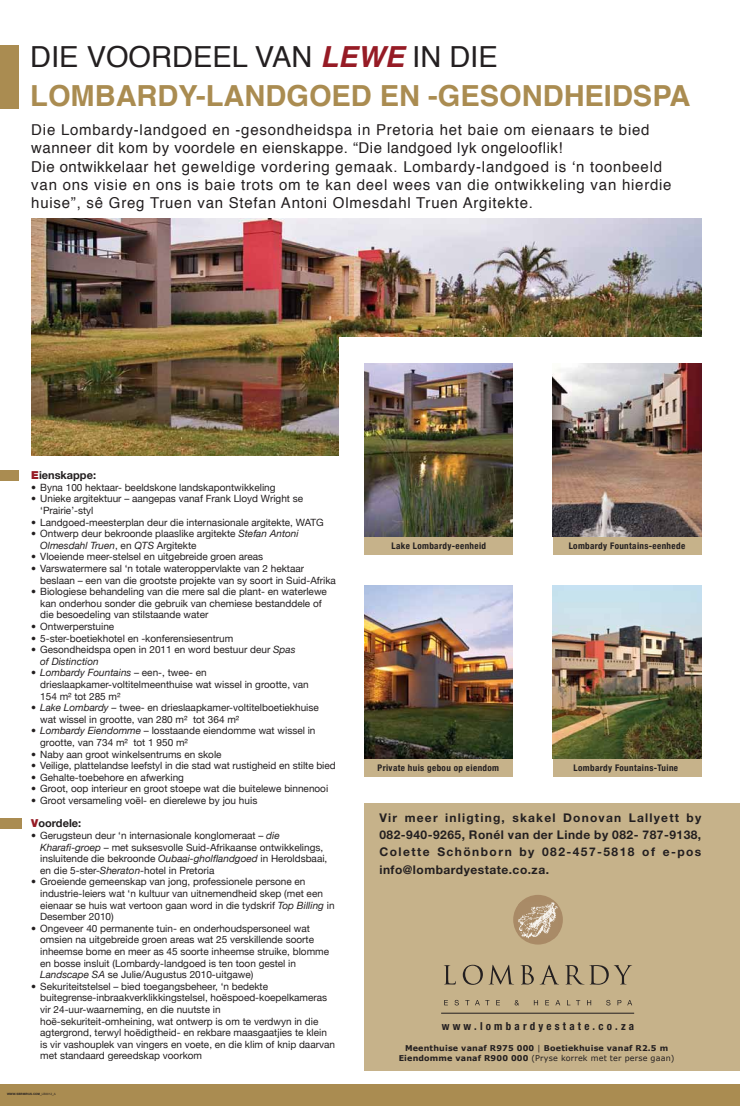
<style>
.page{position:relative;width:740px;height:1106px;background:#fff}
.page>*{position:absolute;margin:0;border:0;box-sizing:border-box;transform-origin:0 0}
.t1{font:700 29px/39.6px "Helvetica";color:#aa8c51}
.t2{font:15px/18.4px "Helvetica";letter-spacing:.05em;color:#231f20}
.t3{font:700 12px/17.2px "Helvetica Neue LT Std";letter-spacing:.12em;color:#231f20;text-align:justify}
.t4{font:700 condensed 11px "Helvetica Neue LT Std";letter-spacing:.29em;color:#231f20}
.t5{font:700 11px "Helvetica Neue";color:#231f20}
.t6{font:10px/11.6px "Helvetica Neue";color:#231f20}
.t7{font:700 condensed 9.1px "Helvetica Neue";letter-spacing:.04em;color:#231f20}
.t8{font:700 8px/9.6px "Verdana";letter-spacing:.02em;color:#231f20;text-align:center}
.t9{font:700 3px "Arial";color:#231f20}
.s1{font-weight:400;color:#231f20}
.s2{font-style:italic;color:#961b25}
.s3{font-family:"Helvetica Neue LT Std";font-weight:900;color:#961b25}
.s4{font-style:italic}
.s5{font-weight:400}
</style>
<div class="page">
<div style="left:364px;top:803px;width:376px;height:267px;background:#c6b28a"></div>
<div style="left:0;top:1084px;width:740px;height:22px;background:#aa8c51"></div>
<div style="left:0;top:46px;width:18px;height:63px;background:#aa8c51"></div>
<div style="left:0;top:470px;width:18px;height:10px;background:#aa8c51"></div>
<div style="left:0;top:818px;width:21px;height:10px;background:#aa8c51"></div>
<svg style="left:444px;top:965px;width:12px;height:19px"></svg>
<svg style="left:463px;top:964px;width:20px;height:20px"></svg>
<svg style="left:490px;top:964px;width:23px;height:20px"></svg>
<svg style="left:520px;top:965px;width:14px;height:19px"></svg>
<svg style="left:541px;top:964px;width:17px;height:20px"></svg>
<svg style="left:565px;top:965px;width:67px;height:19px"></svg>
<svg style="left:444px;top:1000px;width:4px;height:5px"></svg>
<svg style="left:454px;top:999px;width:5px;height:6px"></svg>
<svg style="left:475px;top:1000px;width:14px;height:5px"></svg>
<svg style="left:496px;top:1000px;width:4px;height:5px"></svg>
<svg style="left:515px;top:1000px;width:4px;height:5px"></svg>
<svg style="left:534px;top:1000px;width:4px;height:5px"></svg>
<svg style="left:545px;top:1000px;width:4px;height:5px"></svg>
<svg style="left:555px;top:1000px;width:5px;height:5px"></svg>
<svg style="left:576px;top:1000px;width:4px;height:5px"></svg>
<svg style="left:587px;top:1000px;width:4px;height:5px"></svg>
<svg style="left:606px;top:999px;width:4px;height:6px"></svg>
<svg style="left:617px;top:1000px;width:4px;height:5px"></svg>
<svg style="left:627px;top:1000px;width:5px;height:5px"></svg>
<div style="left:513px;top:894px;width:50px;height:50px;background:#a98a66;border-radius:50%"></div>
<img style="left:518px;top:902px;width:40px;height:37px">
<hr style="left:441px;top:1013px;width:193px;height:1px;background:#231f20">
<img style="left:31px;top:218px;width:670px;height:237px">
<div style="left:339px;top:337px;width:368px;height:228px;background:#fff"></div>
<div style="left:364px;top:525px;width:148px;height:30px;background:#c6b28a"></div>
<img style="left:364px;top:363px;width:148px;height:173px">
<div style="left:553px;top:525px;width:148px;height:30px;background:#c6b28a"></div>
<img style="left:553px;top:363px;width:148px;height:173px">
<div style="left:364px;top:747px;width:148px;height:30px;background:#c6b28a"></div>
<img style="left:364px;top:585px;width:148px;height:173px">
<div style="left:553px;top:747px;width:148px;height:30px;background:#c6b28a"></div>
<img style="left:553px;top:585px;width:148px;height:173px">
<h1 class="t1" style="left:30px;top:37px;width:662px"><span class="s1">DIE VOORDEEL VAN</span> <span class="s2">LEWE</span> <span class="s1">IN DIE<br></span>LOMBARDY-LANDGOED EN -GESONDHEIDSPA</h1>
<p class="t2" style="left:31px;top:121px;width:642px">Die Lombardy-landgoed en -gesondheidspa in Pretoria het baie om eienaars te bied wanneer dit kom by voordele en eienskappe. “Die landgoed lyk ongelooflik!<br>Die ontwikkelaar het geweldige vordering gemaak. Lombardy-landgoed is ‘n toonbeeld van ons visie en ons is baie trots om te kan deel wees van die ontwikkeling van hierdie huise”, sê Greg Truen van Stefan Antoni Olmesdahl Truen Argitekte.</p>
<p class="t5" style="left:31px;top:468px;width:66px"><span class="s3">E</span>ienskappe:</p>
<p class="t6" style="left:31px;top:481px;width:246px">• Byna 100 hektaar- beeldskone landskapontwikkeling</p>
<p class="t6" style="left:40px;top:493px;width:264px;text-indent:-9px">• Unieke argitektuur – aangepas vanaf Frank Lloyd Wright se ‘Prairie’-styl</p>
<p class="t6" style="left:31px;top:516px;width:294px">• Landgoed-meesterplan deur die internasionale argitekte, WATG</p>
<p class="t6" style="left:40px;top:527px;width:260px;text-indent:-9px">• Ontwerp deur bekroonde plaaslike argitekte <span class="s4">Stefan Antoni<br>Olmesdahl Truen</span>, en <span class="s4">QTS</span> Argitekte</p>
<p class="t6" style="left:31px;top:551px;width:233px">• Vloeiende meer-stelsel en uitgebreide groen areas</p>
<p class="t6" style="left:40px;top:562px;width:297px;text-indent:-9px">• Varswatermere sal ‘n totale wateroppervlakte van 2 hektaar beslaan – een van die grootste projekte van sy soort in Suid-Afrika</p>
<p class="t6" style="left:40px;top:585px;width:288px;text-indent:-9px">• Biologiese behandeling van die mere sal die plant- en waterlewe kan onderhou sonder die gebruik van chemiese bestanddele of die besoedeling van stilstaande water</p>
<p class="t6" style="left:31px;top:620px;width:84px">• Ontwerperstuine</p>
<p class="t6" style="left:31px;top:632px;width:203px">• 5-ster-boetiekhotel en -konferensiesentrum</p>
<p class="t6" style="left:40px;top:643px;width:257px;text-indent:-9px">• Gesondheidspa open in 2011 en word bestuur deur <span class="s4">Spas of Distinction</span></p>
<p class="t6" style="left:40px;top:667px;width:270px;text-indent:-9px">• <span class="s4">Lombardy Fountains</span> – een-, twee- en drieslaapkamer-voltitelmeenthuise wat wissel in grootte, van<br>154 m² tot 285 m²</p>
<p class="t6" style="left:40px;top:701px;width:280px;text-indent:-9px">• <span class="s4">Lake Lombardy</span> – twee- en drieslaapkamer-voltitelboetiekhuise wat wissel in grootte, van 280 m² tot 364 m²</p>
<p class="t6" style="left:40px;top:725px;width:277px;text-indent:-9px">• <span class="s4">Lombardy Eiendomme</span> – losstaande eiendomme wat wissel in grootte, van 734 m² tot 1 950 m²</p>
<p class="t6" style="left:31px;top:748px;width:192px">• Naby aan groot winkelsentrums en skole</p>
<p class="t6" style="left:31px;top:759px;width:306px">• Veilige, plattelandse leefstyl in die stad wat rustigheid en stilte bied</p>
<p class="t6" style="left:31px;top:771px;width:154px">• Gehalte-toebehore en afwerking</p>
<p class="t6" style="left:31px;top:783px;width:298px">• Groot, oop interieur en groot stoepe wat die buitelewe binnenooi</p>
<p class="t6" style="left:31px;top:794px;width:227px">• Groot versameling voël- en dierelewe by jou huis</p>
<p class="t5" style="left:31px;top:816px;width:51px"><span class="s3">V</span>oordele:</p>
<p class="t6" style="left:40px;top:829px;width:289px;text-indent:-9px">• Gerugsteun deur ‘n internasionale konglomeraat – <span class="s4">die Kharafi-groep</span> – met suksesvolle Suid-Afrikaanse ontwikkelings, insluitende die bekroonde <span class="s4">Oubaai-gholflandgoed</span> in Heroldsbaai, en die 5-ster-<span class="s4">Sheraton</span>-hotel in Pretoria</p>
<p class="t6" style="left:40px;top:875px;width:296px;text-indent:-9px">• Groeiende gemeenskap van jong, professionele persone en industrie-leiers wat ‘n kultuur van uitnemendheid skep (met een eienaar se huis wat vertoon gaan word in die tydskrif <span class="s4">Top Billing</span> in Desember 2010)</p>
<p class="t6" style="left:40px;top:922px;width:290px;text-indent:-9px">• Ongeveer 40 permanente tuin- en onderhoudspersoneel wat omsien na uitgebreide groen areas wat 25 verskillende soorte inheemse bome en meer as 45 soorte inheemse struike, blomme en bosse insluit (Lombardy-landgoed is ten toon gestel in <span class="s4">Landscape SA</span> se Julie/Augustus 2010-uitgawe)</p>
<p class="t6" style="left:40px;top:980px;width:296px;text-indent:-9px">• Sekuriteitstelsel – bied toegangsbeheer, ‘n bedekte buitegrense-inbraakverklikkingstelsel, hoëspoed-koepelkameras vir 24-uur-waarneming, en die nuutste in hoë-sekuriteit-omheining, wat ontwerp is om te verdwyn in die agtergrond, terwyl hoëdigtheid- en rekbare maasgaatjies te klein is vir vashouplek van vingers en voete, en die klim of knip daarvan met standaard gereedskap voorkom</p>
<p class="t9" style="left:7px;top:1092px;width:50px">WWW.SBRMIRUS.COM<span class="s5">_LB0012_A</span></p>
<p class="t7" style="left:391px;top:540px;width:96px">Lake Lombardy-eenheid</p>
<p class="t7" style="left:569px;top:540px;width:118px">Lombardy Fountains-eenhede</p>
<p class="t7" style="left:378px;top:762px;width:123px">Private huis gebou op eiendom</p>
<p class="t7" style="left:574px;top:762px;width:106px">Lombardy Fountains-Tuine</p>
<p class="t3" style="left:379px;top:809px;width:323px">Vir meer inligting, skakel Donovan Lallyett by 082-940-9265, Ronél van der Linde by 082- 787-9138, Colette Schönborn by 082-457-5818 of e-pos info@lombardyestate.co.za.</p>
<p class="t4" style="left:442px;top:1019px;width:194px">www.lombardyestate.co.za</p>
<p class="t8" style="left:399px;top:1043px;width:277px">Meenthuise vanaf R975 000 <span class="s5">|</span> Boetiekhuise vanaf R2.5 m<br>Eiendomme vanaf R900 000 <span class="s5">(Pryse korrek met ter perse gaan)</span></p>
</div>
